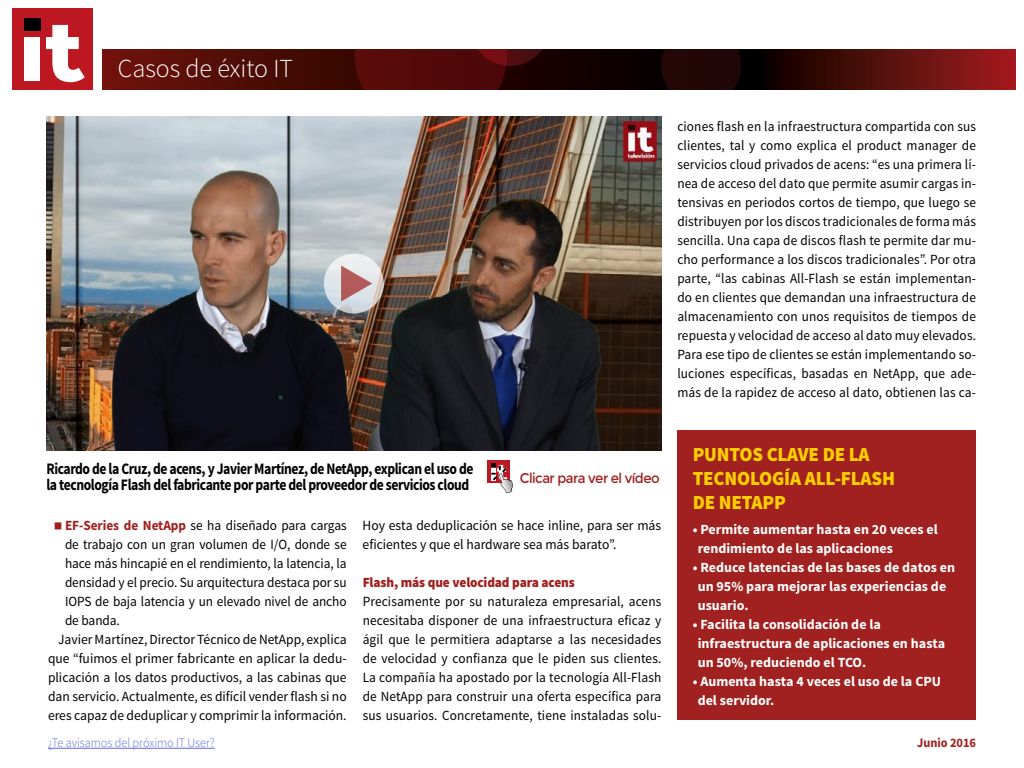
<style>
.page{position:relative;width:1024px;height:768px;background:#fff}
.page>*{position:absolute;margin:0;border:0;box-sizing:border-box;transform-origin:0 0}
.t1{font:300 26px "Source Sans Pro";color:#fff}
.t2{font:900 20px/24px "Source Sans Pro";letter-spacing:-.01em;color:#ffce00;scale:.95 1}
.t3{font:700 16px/16px "Source Sans Pro";letter-spacing:-.03em;color:#000;scale:.85 1}
.t4{font:14px/19px "Source Sans Pro";color:#000;text-align:justify;scale:.95 1}
.t5{font:14px/19px "Source Sans Pro";color:#000}
.t6{font:700 14px/19px "Source Sans Pro";color:#fff}
.t7{font:900 14px "Source Sans Pro";letter-spacing:-.01em;color:#a0211f;scale:.95 1}
.t8{font:14px "Montserrat";letter-spacing:-.04em;color:#a0211f;scale:.95 1}
.t9{font:300 13px "Source Sans Pro";letter-spacing:-.005em;color:#616cda;scale:.95 1}
.t10{font:700 13px "Source Sans Pro";letter-spacing:-.005em;color:#a0211f;scale:.95 1}
.s1{font-weight:700;color:#a0211f}
</style>
<div class="page">
<svg style="left:102px;top:49px;width:914px;height:41px;background:#440b07"></svg>
<svg style="left:355px;top:49px;width:195px;height:41px;background:#490808"></svg>
<div style="left:661px;top:49px;width:80px;height:41px;background:#230707"></div>
<div style="left:12px;top:9px;width:80px;height:81px;background:#bd1822"></div>
<div style="left:24px;top:19px;width:17px;height:12px;background:#000"></div>
<div style="left:25px;top:37px;width:15px;height:44px;background:#fff"></div>
<svg style="left:46px;top:25px;width:39px;height:57px"></svg>
<hr style="left:48px;top:748px;width:167px;height:1px;background:#616cda">
<div style="left:487px;top:460px;width:23px;height:23px;background:#be1823"></div>
<svg style="left:491px;top:463px;width:22px;height:30px"></svg>
<img style="left:46px;top:116px;width:615px;height:335px">
<svg style="left:324px;top:254px;width:60px;height:60px;background:#dbdee0"></svg>
<svg style="left:341px;top:266px;width:31px;height:36px"></svg>
<div style="left:677px;top:430px;width:299px;height:290px;background:#a0211f"></div>
<img style="left:984px;top:57px;width:21px;height:27px">
<h1 class="t1" style="left:118px;top:52px;width:177px">Casos de éxito IT</h1>
<p class="t4" style="left:677px;top:117px;width:316px">ciones flash en la infraestructura compartida con sus clientes, tal y como explica el product manager de servicios cloud privados de acens: “es una primera lí&shy;nea de acceso del dato que permite asumir cargas in&shy;tensivas en periodos cortos de tiempo, que luego se distribuyen por los discos tradicionales de forma más sencilla. Una capa de discos flash te permite dar mu&shy;cho performance a los discos tradicionales”. Por otra parte, “las cabinas All-Flash se están implementan&shy;do en clientes que demandan una infraestructura de almacenamiento con unos requisitos de tiempos de repuesta y velocidad de acceso al dato muy elevados.<br>Para ese tipo de clientes se están implementando so&shy;luciones específicas, basadas en NetApp, que ade&shy;más de la rapidez de acceso al dato, obtienen las ca-</p>
<p class="t3" style="left:46px;top:462px;width:504px">Ricardo de la Cruz, de acens, y Javier Martínez, de NetApp, explican el uso de la tecnología Flash del fabricante por parte del proveedor de servicios cloud</p>
<p class="t8" style="left:520px;top:470px;width:149px">Clicar para ver el vídeo</p>
<p class="t4" style="left:65px;top:516px;width:298px"><span class="s1">EF-Series de NetApp</span> se ha diseñado para cargas</p>
<p class="t4" style="left:65px;top:535px;width:298px">de trabajo con un gran volumen de I/O, donde se</p>
<p class="t4" style="left:65px;top:554px;width:298px">hace más hincapié en el rendimiento, la latencia, la</p>
<p class="t4" style="left:65px;top:573px;width:298px">densidad y el precio. Su arquitectura destaca por su</p>
<p class="t4" style="left:65px;top:592px;width:298px">IOPS de baja latencia y un elevado nivel de ancho</p>
<p class="t4" style="left:65px;top:611px;width:59px">de banda.</p>
<p class="t5" style="left:58px;top:630px;width:290px">Javier Martínez, Director Técnico de NetApp, explica</p>
<p class="t5" style="left:48px;top:649px;width:300px">que “fuimos el primer fabricante en aplicar la dedu-</p>
<p class="t5" style="left:48px;top:668px;width:300px">plicación a los datos productivos, a las cabinas que</p>
<p class="t5" style="left:48px;top:687px;width:300px">dan servicio. Actualmente, es difícil vender flash si no</p>
<p class="t5" style="left:48px;top:706px;width:300px">eres capaz de deduplicar y comprimir la información.</p>
<p class="t5" style="left:363px;top:516px;width:300px">Hoy esta deduplicación se hace inline, para ser más eficientes y que el hardware sea más barato”.</p>
<p class="t7" style="left:363px;top:573px;width:225px">Flash, más que velocidad para acens</p>
<p class="t4" style="left:363px;top:592px;width:316px">Precisamente por su naturaleza empresarial, acens necesitaba disponer de una infraestructura eficaz y ágil que le permitiera adaptarse a las necesidades de velocidad y confianza que le piden sus clientes.<br>La compañía ha apostado por la tecnología All-Flash de NetApp para construir una oferta específica para sus usuarios. Concretamente, tiene instaladas solu-</p>
<h2 class="t2" style="left:693px;top:443px;width:214px">PUNTOS CLAVE DE LA<br>TECNOLOGÍA ALL-FLASH<br>DE NETAPP</h2>
<p class="t6" style="left:698px;top:520px;width:242px;text-indent:-5px">• Permite aumentar hasta en 20 veces el rendimiento de las aplicaciones</p>
<p class="t6" style="left:698px;top:558px;width:259px;text-indent:-5px">• Reduce latencias de las bases de datos en un 95% para mejorar las experiencias de usuario.</p>
<p class="t6" style="left:698px;top:615px;width:249px;text-indent:-5px">• Facilita la consolidación de la infraestructura de aplicaciones en hasta un 50%, reduciendo el TCO.</p>
<p class="t6" style="left:698px;top:672px;width:245px;text-indent:-5px">• Aumenta hasta 4 veces el uso de la CPU del servidor.</p>
<p class="t9" style="left:48px;top:735px;width:177px">¿Te avisamos del próximo IT User?</p>
<p class="t10" style="left:917px;top:734px;width:63px">Junio 2016</p>
</div>
